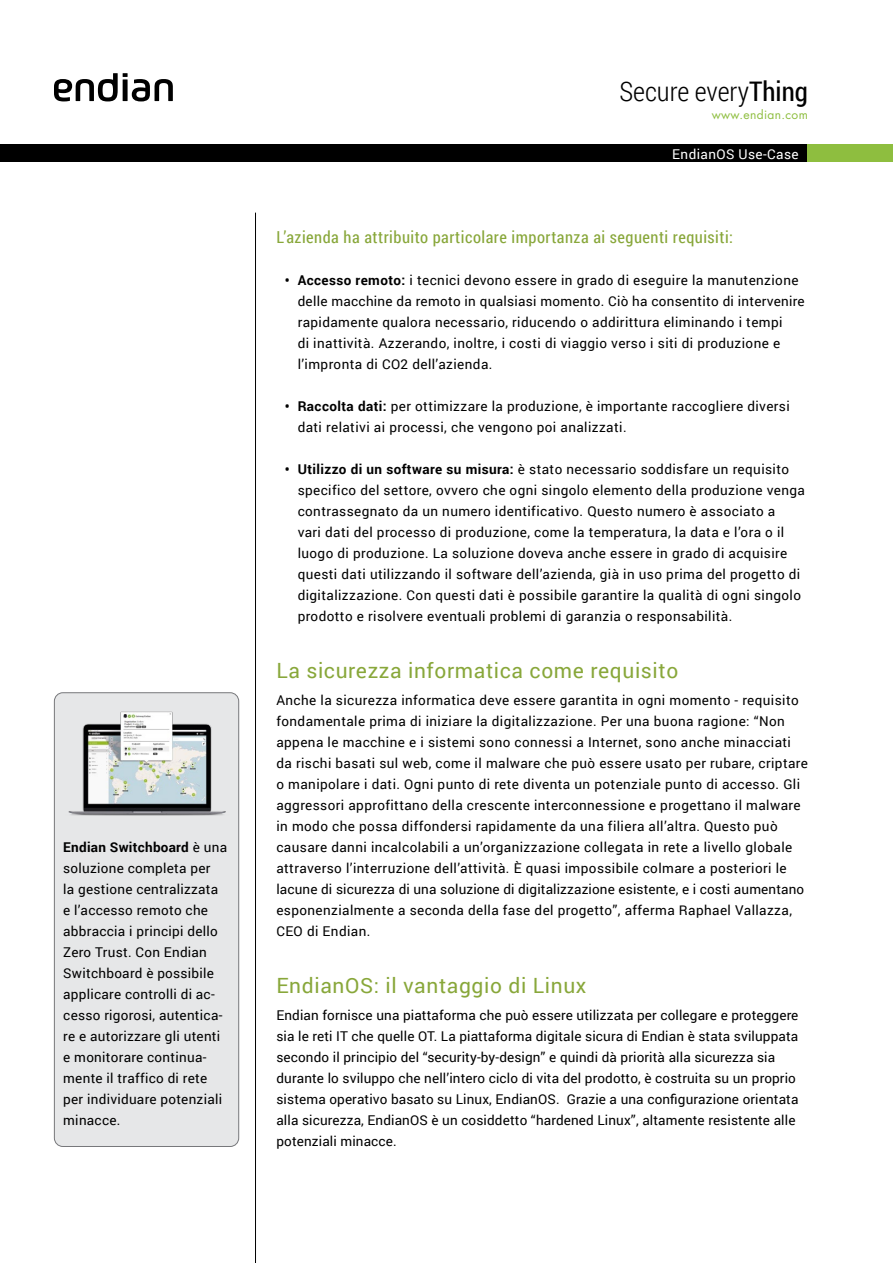
<style>
.page{position:relative;width:893px;height:1263px;background:#fff}
.page>*{position:absolute;margin:0;border:0;box-sizing:border-box;transform-origin:0 0}
.t1{font:300 27px "Roboto Condensed";color:#000}
.t2{font:21px "Roboto";letter-spacing:.03em;color:#88a73a}
.t3{font:16.5px "Roboto Condensed";letter-spacing:.03em;color:#88a73a}
.t4{font:13.5px/21px "Roboto";letter-spacing:.03em;color:#000}
.t5{font:13.5px/21px "Roboto";letter-spacing:.01em;color:#000}
.t6{font:13.5px "Roboto";letter-spacing:.03em;color:#fff}
.t7{font:12px "Futura Std";letter-spacing:.03em;color:#8ebe3f}
.s1{font-weight:700}
.s2{font-weight:400}
</style>
<div class="page">
<div style="left:0;top:144px;width:893px;height:17px;background:#000"></div>
<div style="left:808px;top:144px;width:85px;height:17px;background:#8ebe3f"></div>
<svg style="left:54px;top:73px;width:119px;height:28px"></svg>
<hr style="left:255px;top:213px;width:1px;height:1050px;background:#000">
<div style="left:54px;top:693px;width:185px;height:453px;background:#e6e7e8;border-radius:9px"></div>
<div style="left:54px;top:692px;width:185px;height:455px;border:1px solid #77787b;border-radius:9px"></div>
<img style="left:55px;top:708px;width:184px;height:110px">
<p class="t4" style="left:63px;top:836px;width:165px"><span class="s1">Endian Switchboard</span> è una soluzione completa per<br>la gestione centralizzata e l’accesso remoto che abbraccia i principi dello<br>Zero Trust. Con Endian<br>Switchboard è possibile applicare controlli di ac&shy;cesso rigorosi, autentica&shy;re e autorizzare gli utenti e monitorare continua&shy;mente il traffico di rete per individuare potenziali minacce.</p>
<h1 class="t1" style="left:619px;top:73px;width:190px">Secure every<span class="s2">Thing</span></h1>
<p class="t7" style="left:712px;top:107px;width:98px">www.endian.com</p>
<p class="t6" style="left:672px;top:145px;width:128px">EndianOS Use-Case</p>
<p class="t3" style="left:276px;top:226px;width:458px">L’azienda ha attribuito particolare importanza ai seguenti requisiti:</p>
<p class="t4" style="left:298px;top:269px;width:509px;text-indent:-13px"><span class="s1">• Accesso remoto:</span> i tecnici devono essere in grado di eseguire la manutenzione delle macchine da remoto in qualsiasi momento. Ciò ha consentito di intervenire rapidamente qualora necessario, riducendo o addirittura eliminando i tempi<br>di inattività. Azzerando, inoltre, i costi di viaggio verso i siti di produzione e l’impronta di CO2 dell’azienda.</p>
<p class="t4" style="left:298px;top:395px;width:494px;text-indent:-13px"><span class="s1">• Raccolta dati:</span> per ottimizzare la produzione, è importante raccogliere diversi dati relativi ai processi, che vengono poi analizzati.</p>
<p class="t4" style="left:298px;top:458px;width:509px;text-indent:-13px"><span class="s1">• Utilizzo di un software su misura:</span> è stato necessario soddisfare un requisito specifico del settore, ovvero che ogni singolo elemento della produzione venga contrassegnato da un numero identificativo. Questo numero è associato a<br>vari dati del processo di produzione, come la temperatura, la data e l’ora o il luogo di produzione. La soluzione doveva anche essere in grado di acquisire questi dati utilizzando il software dell’azienda, già in uso prima del progetto di digitalizzazione. Con questi dati è possibile garantire la qualità di ogni singolo prodotto e risolvere eventuali problemi di garanzia o responsabilità.</p>
<h2 class="t2" style="left:276px;top:656px;width:403px">La sicurezza informatica come requisito</h2>
<p class="t4" style="left:276px;top:689px;width:533px">Anche la sicurezza informatica deve essere garantita in ogni momento - requisito fondamentale prima di iniziare la digitalizzazione. Per una buona ragione: “Non appena le macchine e i sistemi sono connessi a Internet, sono anche minacciati da rischi basati sul web, come il malware che può essere usato per rubare, criptare o manipolare i dati. Ogni punto di rete diventa un potenziale punto di accesso. Gli aggressori approfittano della crescente interconnessione e progettano il malware in modo che possa diffondersi rapidamente da una filiera all’altra. Questo può causare danni incalcolabili a un’organizzazione collegata in rete a livello globale attraverso l’interruzione dell’attività. È quasi impossibile colmare a posteriori le lacune di sicurezza di una soluzione di digitalizzazione esistente, e i costi aumentano esponenzialmente a seconda della fase del progetto”, afferma Raphael Vallazza, CEO di Endian.</p>
<h2 class="t2" style="left:276px;top:971px;width:312px">EndianOS: il vantaggio di Linux</h2>
<p class="t5" style="left:276px;top:1004px;width:524px">Endian fornisce una piattaforma che può essere utilizzata per collegare e proteggere sia le reti IT che quelle OT. La piattaforma digitale sicura di Endian è stata sviluppata secondo il principio del “security-by-design” e quindi dà priorità alla sicurezza sia durante lo sviluppo che nell’intero ciclo di vita del prodotto, è costruita su un proprio sistema operativo basato su Linux, EndianOS. Grazie a una configurazione orientata alla sicurezza, EndianOS è un cosiddetto “hardened Linux”, altamente resistente alle potenziali minacce.</p>
</div>
